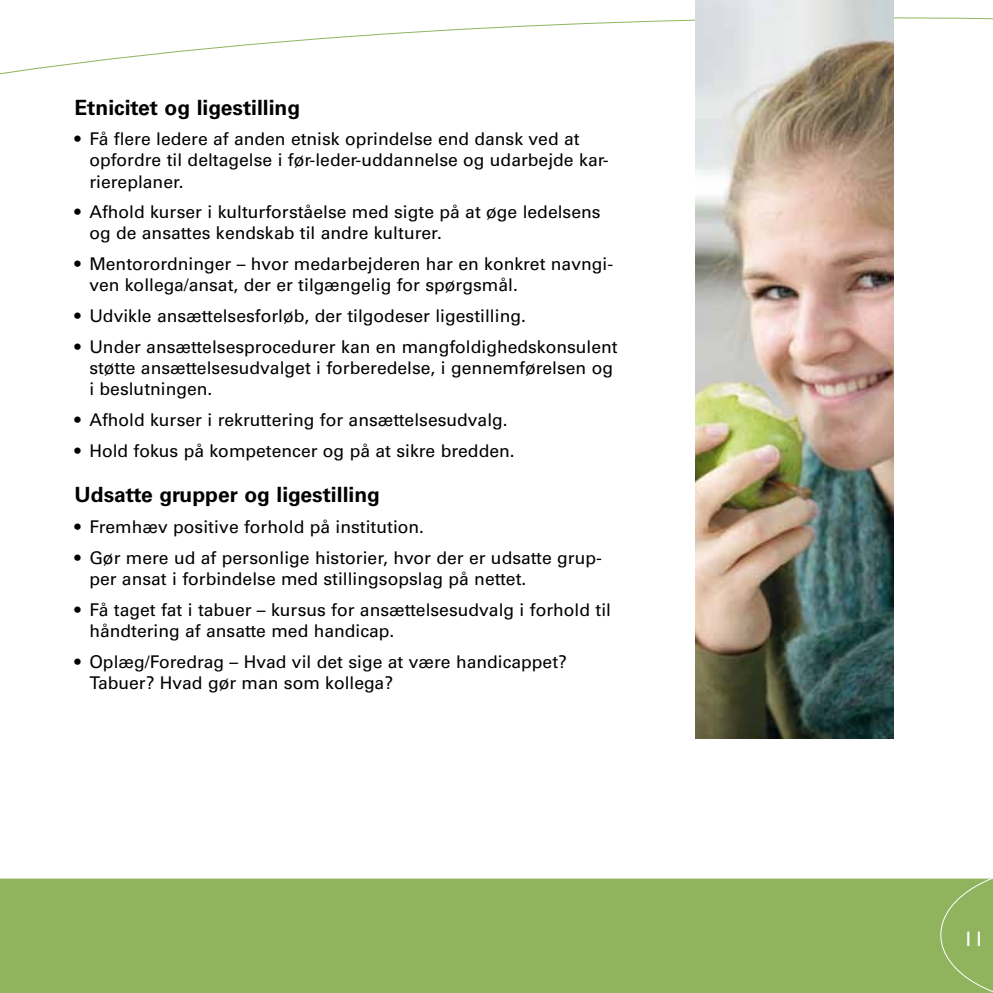
<style>
.page{position:relative;width:993px;height:993px;background:#fff}
.page>*{position:absolute;margin:0;border:0;box-sizing:border-box;transform-origin:0 0}
.t1{font:700 21px "Univers LT Std";color:#000}
.t2{font:21px "Gill Sans Std";color:#fff}
.t3{font:17.5px/21px "Univers LT Std";color:#000}
</style>
<div class="page">
<div style="left:0;top:878px;width:940px;height:114px;background:#90b45e"></div>
<div style="left:940px;top:878px;width:52px;height:114px;background:#90b45e"></div>
<img style="left:694px;top:0;width:199px;height:738px">
<p class="t1" style="left:74px;top:95px;width:227px">Etnicitet og ligestilling</p>
<p class="t3" style="left:89px;top:129px;width:520px;text-indent:-15px">• Få flere ledere af anden etnisk oprindelse end dansk ved at opfordre til deltagelse i før-leder-uddannelse og udarbejde kar&shy;riereplaner.</p>
<p class="t3" style="left:89px;top:202px;width:512px;text-indent:-15px">• Afhold kurser i kulturforståelse med sigte på at øge ledelsens og de ansattes kendskab til andre kulturer.</p>
<p class="t3" style="left:89px;top:254px;width:525px;text-indent:-15px">• Mentorordninger – hvor medarbejderen har en konkret navngi&shy;ven kollega/ansat, der er tilgængelig for spørgsmål.</p>
<p class="t3" style="left:74px;top:306px;width:453px">• Udvikle ansættelsesforløb, der tilgodeser ligestilling.</p>
<p class="t3" style="left:89px;top:336px;width:529px;text-indent:-15px">• Under ansættelsesprocedurer kan en mangfoldighedskonsulent støtte ansættelsesudvalget i forberedelse, i gennemførelsen og i beslutningen.</p>
<p class="t3" style="left:74px;top:409px;width:434px">• Afhold kurser i rekruttering for ansættelsesudvalg.</p>
<p class="t3" style="left:74px;top:440px;width:441px">• Hold fokus på kompetencer og på at sikre bredden.</p>
<p class="t1" style="left:74px;top:482px;width:307px">Udsatte grupper og ligestilling</p>
<p class="t3" style="left:74px;top:516px;width:351px">• Fremhæv positive forhold på institution.</p>
<p class="t3" style="left:89px;top:547px;width:514px;text-indent:-15px">• Gør mere ud af personlige historier, hvor der er udsatte grup&shy;per ansat i forbindelse med stillingsopslag på nettet.</p>
<p class="t3" style="left:89px;top:599px;width:523px;text-indent:-15px">• Få taget fat i tabuer – kursus for ansættelsesudvalg i forhold til håndtering af ansatte med handicap.</p>
<p class="t3" style="left:89px;top:651px;width:479px;text-indent:-15px">• Oplæg/Foredrag – Hvad vil det sige at være handicappet?<br>Tabuer? Hvad gør man som kollega?</p>
<p class="t2" style="left:962px;top:926px;width:22px">11</p>
</div>
